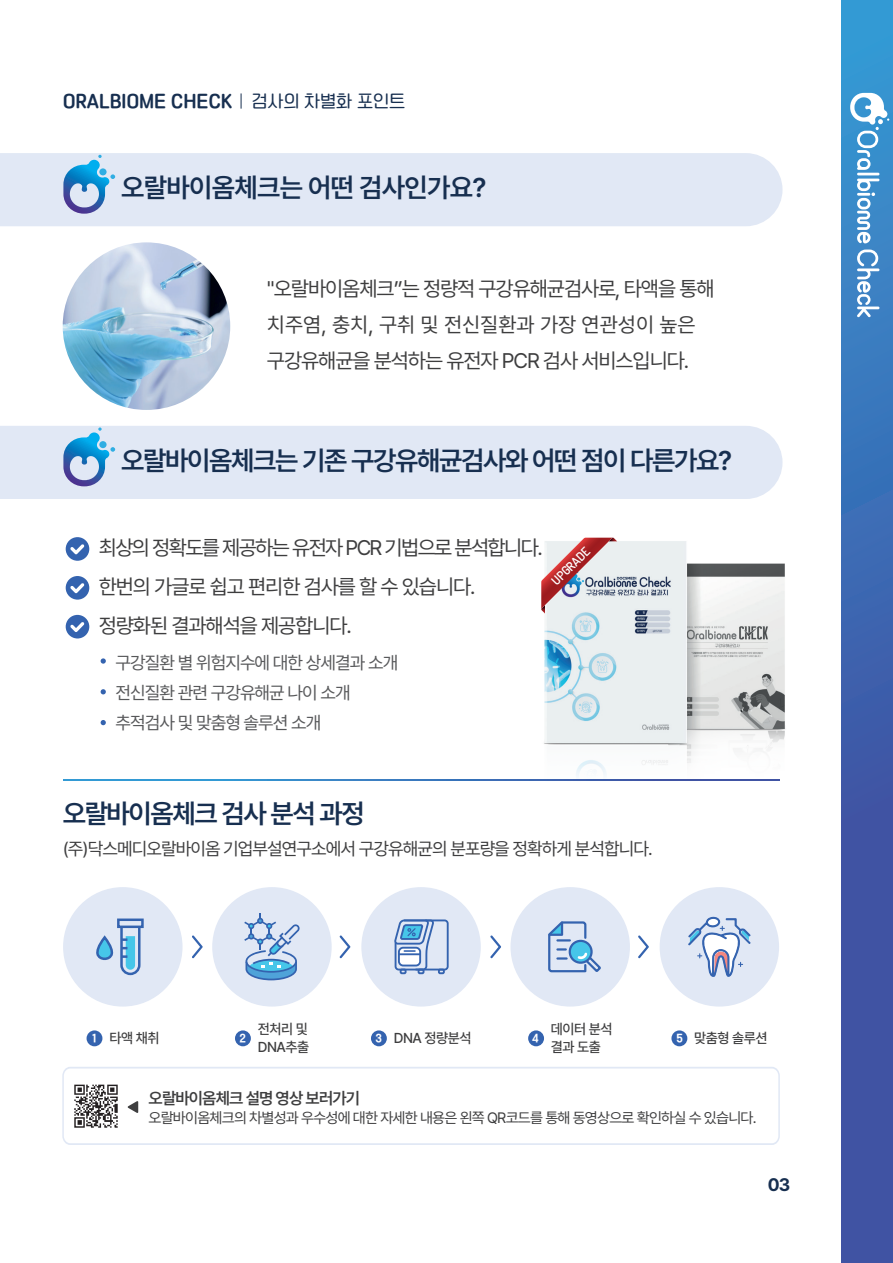
<style>
.page{position:relative;width:893px;height:1263px;background:#fff}
.page>*{position:absolute;margin:0;border:0;box-sizing:border-box;transform-origin:0 0}
.t1{font:600 27px "Pretendard";letter-spacing:-.05em;color:#172f50}
.t2{font:600 27px "Pretendard";letter-spacing:-.025em;color:#172f50}
.t3{font:21px/36px "Pretendard";letter-spacing:-.05em;color:#3e3e3f}
.t4{font:18px/30px "Pretendard";letter-spacing:-.05em;color:#57585a}
.t5{font:18px "Pretendard";letter-spacing:-.05em;color:#3e3e3f}
.t6{font:700 18px "Pretendard";color:#172f50}
.t7{font:16.5px "TT Omni Gulim H";letter-spacing:-.01em;color:#172f50}
.t8{font:600 16.5px "Pretendard";letter-spacing:-.05em;color:#3e3e3f}
.t9{font:15px "Pretendard";letter-spacing:-.05em;color:#3e3e3f}
.t10{font:500 14.25px/17.9px "Pretendard";letter-spacing:-.03em;color:#3e3e3f}
.t11{font:600 12.3px "Dosis";color:#fff}
.t12{font:9.75px "TT Omni Gothic BK";color:#fff}
.s1{font-family:"TT Omni Gulim M"}
</style>
<div class="page">
<div style="left:0;top:426px;width:782px;height:73px;background:#e1e8f5"></div>
<svg style="left:63px;top:427px;width:52px;height:59px;background:#8bb9df"></svg>
<svg style="left:241px;top:93px;width:1px;height:16px"></svg>
<img style="left:63px;top:242px;width:167px;height:168px;border-radius:84px">
<img style="left:511px;top:537px;width:274px;height:244px">
<svg style="left:541px;top:538px;width:76px;height:75px;background:#ccabaf"></svg>
<div style="left:66px;top:537px;width:23px;height:24px;background:#3463af;border-radius:50%"></div>
<svg style="left:70px;top:544px;width:14px;height:10px"></svg>
<div style="left:66px;top:576px;width:23px;height:24px;background:#3463af;border-radius:50%"></div>
<svg style="left:70px;top:583px;width:14px;height:10px"></svg>
<div style="left:66px;top:615px;width:23px;height:23px;background:#3463af;border-radius:50%"></div>
<svg style="left:70px;top:622px;width:14px;height:10px"></svg>
<svg style="left:101px;top:658px;width:5px;height:6px"></svg>
<svg style="left:101px;top:689px;width:5px;height:5px"></svg>
<svg style="left:101px;top:720px;width:5px;height:5px"></svg>
<div style="left:87px;top:1030px;width:15px;height:16px;background:#3463af;border-radius:50%"></div>
<div style="left:63px;top:887px;width:120px;height:119px;background:#e1e8f5;border-radius:50%"></div>
<div style="left:117px;top:918px;width:27px;height:10px;border:2px solid #3463af"></div>
<svg style="left:96px;top:925px;width:46px;height:51px"></svg>
<div style="left:235px;top:1030px;width:16px;height:16px;background:#3463af;border-radius:50%"></div>
<div style="left:212px;top:887px;width:120px;height:119px;background:#e1e8f5;border-radius:50%"></div>
<svg style="left:244px;top:913px;width:56px;height:67px"></svg>
<div style="left:371px;top:1030px;width:16px;height:16px;background:#3463af;border-radius:50%"></div>
<div style="left:361px;top:887px;width:120px;height:119px;background:#e1e8f5;border-radius:50%"></div>
<svg style="left:394px;top:919px;width:55px;height:55px"></svg>
<div style="left:528px;top:1030px;width:16px;height:16px;background:#3463af;border-radius:50%"></div>
<div style="left:510px;top:887px;width:120px;height:119px;background:#e1e8f5;border-radius:50%"></div>
<svg style="left:548px;top:921px;width:53px;height:52px"></svg>
<div style="left:671px;top:1030px;width:16px;height:16px;background:#3463af;border-radius:50%"></div>
<div style="left:660px;top:887px;width:119px;height:119px;background:#e1e8f5;border-radius:50%"></div>
<svg style="left:688px;top:916px;width:63px;height:91px"></svg>
<svg style="left:63px;top:779px;width:716px;height:1px"></svg>
<svg style="left:62px;top:1067px;width:718px;height:78px"></svg>
<img style="left:74px;top:1084px;width:44px;height:44px">
<svg style="left:128px;top:1101px;width:10px;height:12px"></svg>
<svg style="left:192px;top:935px;width:11px;height:23px"></svg>
<svg style="left:340px;top:935px;width:10px;height:23px"></svg>
<svg style="left:490px;top:935px;width:11px;height:23px"></svg>
<svg style="left:638px;top:935px;width:11px;height:23px"></svg>
<div style="left:0;top:153px;width:782px;height:73px;background:#e1e8f5"></div>
<svg style="left:63px;top:155px;width:52px;height:59px;background:#8bb9df"></svg>
<svg style="left:842px;top:0;width:51px;height:1263px;background:#3c67b1"></svg>
<hr style="left:857px;top:173px;width:22px;height:2px;background:#fff">
<svg style="left:857px;top:179px;width:22px;height:65px"></svg>
<svg style="left:857px;top:250px;width:22px;height:67px"></svg>
<svg style="left:850px;top:93px;width:39px;height:77px"></svg>
<p class="t7" style="left:63px;top:93px;width:344px">ORALBIOME CHECK <span class="s1">검사의 차별화 포인트</span></p>
<p class="t2" style="left:121px;top:168px;width:367px">오랄바이옴체크는 어떤 검사인가요?</p>
<p class="t3" style="left:267px;top:270px;width:449px">"오랄바이옴체크”는 정량적 구강유해균검사로, 타액을 통해 치주염, 충치, 구취 및 전신질환과 가장 연관성이 높은 구강유해균을 분석하는 유전자 PCR 검사 서비스입니다.</p>
<p class="t1" style="left:121px;top:441px;width:612px">오랄바이옴체크는 기존 구강유해균검사와 어떤 점이 다른가요?</p>
<p class="t3" style="left:99px;top:528px;width:445px;line-height:38.8px">최상의 정확도를 제공하는 유전자 PCR 기법으로 분석합니다. 한번의 가글로 쉽고 편리한 검사를 할 수 있습니다. 정량화된 결과해석을 제공합니다.</p>
<p class="t4" style="left:116px;top:647px;width:284px">구강질환 별 위험지수에 대한 상세결과 소개 전신질환 관련 구강유해균 나이 소개 추적검사 및 맞춤형 솔루션 소개</p>
<p class="t11" style="left:548px;top:577px;width:50px;rotate:-45deg">UPGRADE</p>
<p class="t1" style="left:63px;top:794px;width:304px">오랄바이옴체크 검사 분석 과정</p>
<p class="t5" style="left:63px;top:836px;width:591px">(주)닥스메디오랄바이옴 기업부설연구소에서 구강유해균의 분포량을 정확하게 분석합니다.</p>
<p class="t12" style="left:240px;top:1033px;width:8px">2</p>
<p class="t10" style="left:376px;top:1029px;width:97px"><sup>3</sup> DNA 정량분석</p>
<p class="t10" style="left:551px;top:1020px;width:63px">데이터 분석 결과 도출</p>
<p class="t10" style="left:92px;top:1029px;width:69px"><sup>1</sup> 타액 채취</p>
<p class="t10" style="left:258px;top:1020px;width:53px">전처리 및<br>DNA추출</p>
<p class="t12" style="left:532px;top:1033px;width:8px">4</p>
<p class="t10" style="left:676px;top:1029px;width:93px"><sup>5</sup> 맞춤형 솔루션</p>
<p class="t8" style="left:149px;top:1086px;width:213px">오랄바이옴체크 설명 영상 보러가기</p>
<p class="t9" style="left:149px;top:1107px;width:609px">오랄바이옴체크의 차별성과 우수성에 대한 자세한 내용은 왼쪽 QR코드를 통해 동영상으로 확인하실 수 있습니다.</p>
<p class="t6" style="left:768px;top:1171px;width:24px">03</p>
</div>
